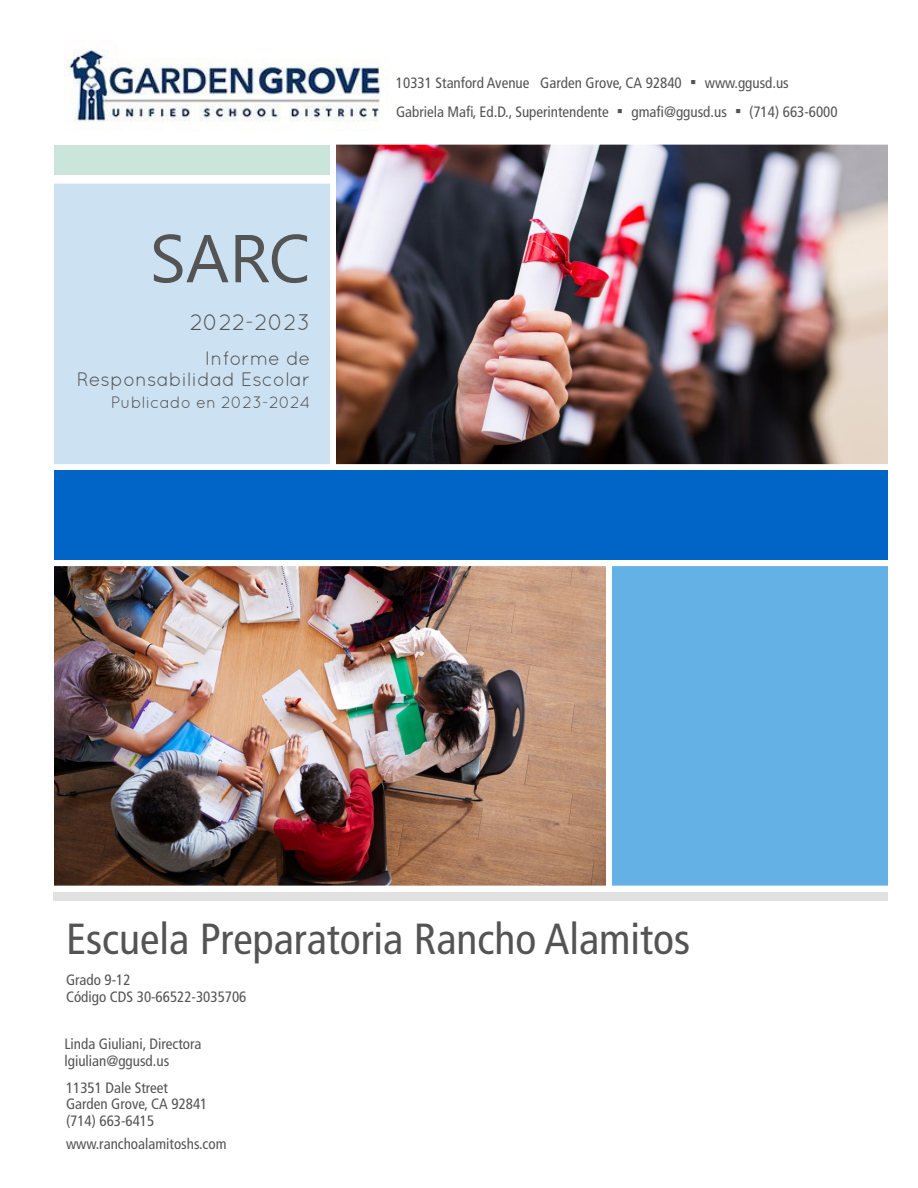
<style>
.page{position:relative;width:918px;height:1188px;background:#fff}
.page>*{position:absolute;margin:0;border:0;box-sizing:border-box;transform-origin:0 0}
.t1{font:condensed 43.5px "Frutiger LT Std";color:#545454}
.t2{font:22.5px "Quicksand";color:#545454}
.t3{font:19.5px/21px "Quicksand";color:#545454;text-align:right}
.t4{font:16.5px "Quicksand";color:#545454}
.t5{font:condensed 15px/16.5px "Frutiger LT Std";color:#545454}
.s1{font-family:"Arial";font-stretch:normal;font-size:18px}
</style>
<div class="page">
<div style="left:606px;top:560px;width:288px;height:332px;background:#63b1e5;border:6px solid #fff"></div>
<img style="left:337px;top:146px;width:550px;height:317px">
<div style="left:330px;top:139px;width:564px;height:331px;border:6px solid #fff"></div>
<img style="left:55px;top:567px;width:550px;height:318px">
<div style="left:48px;top:560px;width:564px;height:332px;border:6px solid #fff"></div>
<div style="left:54px;top:145px;width:276px;height:30px;background:#cae5da"></div>
<div style="left:48px;top:178px;width:288px;height:292px;background:#cce1f2;border:6px solid #fff"></div>
<div style="left:53px;top:892px;width:835px;height:9px;background:#e1e1e1"></div>
<div style="left:54px;top:470px;width:834px;height:90px;background:#0065c6"></div>
<img style="left:64px;top:47px;width:316px;height:75px">
<p class="t5" style="left:396px;top:75px;width:394px">10331 Stanford Avenue Garden Grove, CA 92840 <span class="s1">▪</span> www.ggusd.us</p>
<h2 class="t2" style="left:190px;top:309px;width:122px">2022-2023</h2>
<h3 class="t3" style="left:77px;top:348px;width:235px">Informe de<br>Responsabilidad Escolar</h3>
<p class="t4" style="left:111px;top:393px;width:201px">Publicado en 2023-2024</p>
<p class="t5" style="left:396px;top:104px;width:443px">Gabriela Mafi, Ed.D., Superintendente <span class="s1">▪</span> gmafi@ggusd.us <span class="s1">▪</span> (714) 663-6000</p>
<h1 class="t1" style="left:66px;top:914px;width:626px">Escuela Preparatoria Rancho Alamitos</h1>
<p class="t5" style="left:66px;top:972px;width:182px">Grado 9-12<br>Código CDS 30-66522-3035706</p>
<p class="t5" style="left:64px;top:1036px;width:138px">Linda Giuliani, Directora lgiulian@ggusd.us</p>
<p class="t5" style="left:66px;top:1079px;width:143px">11351 Dale Street<br>Garden Grove, CA 92841 (714) 663-6415</p>
<p class="t5" style="left:66px;top:1136px;width:162px">www.ranchoalamitoshs.com</p>
</div>
